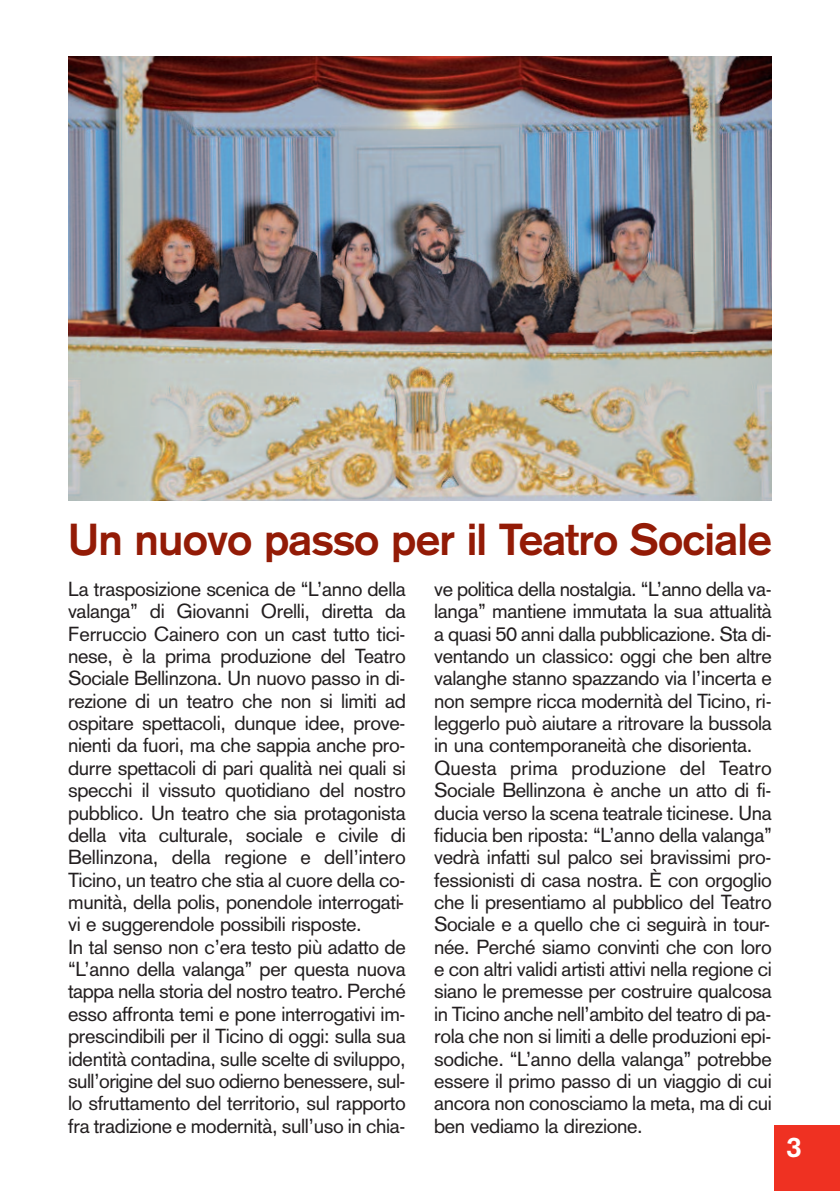
<style>
.page{position:relative;width:840px;height:1191px;background:#fff}
.page>*{position:absolute;margin:0;border:0;box-sizing:border-box;transform-origin:0 0}
.t1{font:700 44px "Akzidenz Grotesk";letter-spacing:-.015em;color:#931b06}
.t2{font:700 28px "Akzidenz Grotesk";color:#fff}
.t3{font:20px/22.4px "Akzidenz Grotesk";letter-spacing:-.02em;color:#231f20}
</style>
<div class="page">
<div style="left:774px;top:1125px;width:65px;height:66px;background:#ef3122"></div>
<img style="left:68px;top:57px;width:703px;height:443px">
<h1 class="t1" style="left:68px;top:524px;width:705px">Un nuovo passo per il Teatro Sociale</h1>
<p class="t3" style="left:68px;top:580px;width:339px">La trasposizione scenica de “L’anno della valanga” di Giovanni Orelli, diretta da Ferruccio Cainero con un cast tutto tici&shy;nese, è la prima produzione del Teatro Sociale Bellinzona. Un nuovo passo in di&shy;rezione di un teatro che non si limiti ad ospitare spettacoli, dunque idee, prove&shy;nienti da fuori, ma che sappia anche pro&shy;durre spettacoli di pari qualità nei quali si specchi il vissuto quotidiano del nostro pubblico. Un teatro che sia protagonista della vita culturale, sociale e civile di Bellinzona, della regione e dell’intero Ticino, un teatro che stia al cuore della co&shy;munità, della polis, ponendole interrogati&shy;vi e suggerendole possibili risposte.<br>In tal senso non c’era testo più adatto de “L’anno della valanga” per questa nuova tappa nella storia del nostro teatro. Perché esso affronta temi e pone interrogativi im&shy;prescindibili per il Ticino di oggi: sulla sua identità contadina, sulle scelte di sviluppo, sull’origine del suo odierno benessere, sul&shy;lo sfruttamento del territorio, sul rapporto fra tradizione e modernità, sull’uso in chia-</p>
<p class="t3" style="left:434px;top:580px;width:339px">ve politica della nostalgia. “L’anno della va&shy;langa” mantiene immutata la sua attualità a quasi 50 anni dalla pubblicazione. Sta di&shy;ventando un classico: oggi che ben altre valanghe stanno spazzando via l’incerta e non sempre ricca modernità del Ticino, ri&shy;leggerlo può aiutare a ritrovare la bussola in una contemporaneità che disorienta.<br>Questa prima produzione del Teatro Sociale Bellinzona è anche un atto di fi&shy;ducia verso la scena teatrale ticinese. Una fiducia ben riposta: “L’anno della valanga” vedrà infatti sul palco sei bravissimi pro&shy;fessionisti di casa nostra. È con orgoglio che li presentiamo al pubblico del Teatro Sociale e a quello che ci seguirà in tour&shy;née. Perché siamo convinti che con loro e con altri validi artisti attivi nella regione ci siano le premesse per costruire qualcosa in Ticino anche nell’ambito del teatro di pa&shy;rola che non si limiti a delle produzioni epi&shy;sodiche. “L’anno della valanga” potrebbe essere il primo passo di un viaggio di cui ancora non conosciamo la meta, ma di cui ben vediamo la direzione.</p>
<h2 class="t2" style="left:785px;top:1137px;width:17px">3</h2>
</div>
